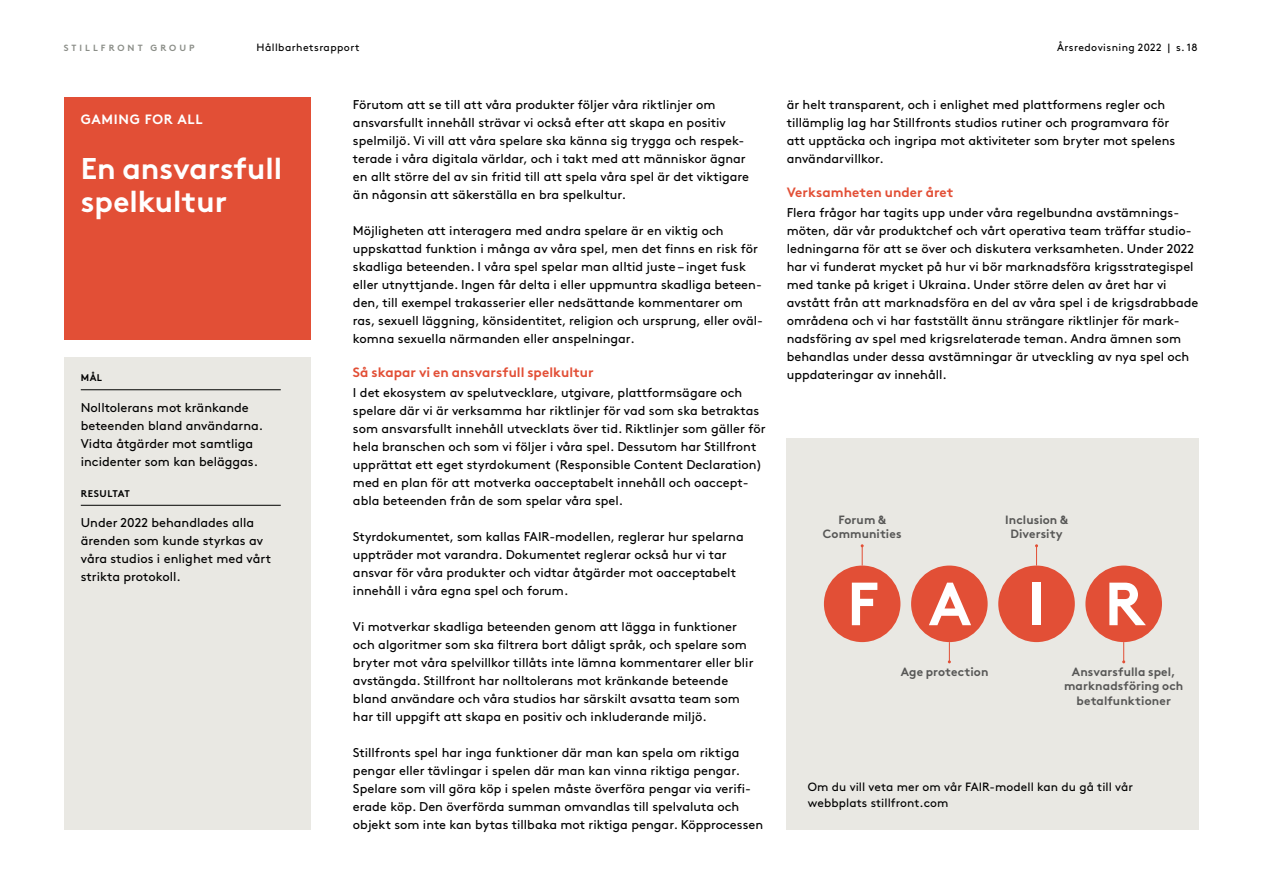
<style>
.page{position:relative;width:1263px;height:893px;background:#fff}
.page>*{position:absolute;margin:0;border:0;box-sizing:border-box;transform-origin:0 0}
.t1{font:700 30px/33px "Brown Std";color:#fff}
.t2{font:700 13.5px "Brown Std";color:#e24f36}
.t3{font:700 13.5px "Brown Std";letter-spacing:.05em;color:#fff}
.t4{font:12.75px/18px "Brown Std";color:#000}
.t5{font:700 12px/14.2px "Brown Std";letter-spacing:.01em;color:#575756;text-align:center}
.t6{font:12px/16.5px "Brown Std";letter-spacing:.005em;color:#000}
.t7{font:10.5px "Brown Std";letter-spacing:.04em;color:#000}
.t8{font:700 9.75px "Brown Std";letter-spacing:.05em;color:#000}
.t9{font:700 9px "Brown Std";letter-spacing:.34em;color:#8b8e88}
</style>
<div class="page">
<div style="left:787px;top:438px;width:412px;height:391px;background:#e9e8e3"></div>
<div style="left:64px;top:98px;width:246px;height:242px;background:#e24f36"></div>
<div style="left:64px;top:357px;width:247px;height:472px;background:#e9e8e3"></div>
<hr style="left:81px;top:389px;width:200px;height:1px;background:#000">
<hr style="left:81px;top:505px;width:200px;height:1px;background:#000">
<div style="left:824px;top:566px;width:76px;height:76px;background:#e24f36;border-radius:50%"></div>
<svg style="left:852px;top:583px;width:25px;height:42px"></svg>
<div style="left:911px;top:566px;width:77px;height:76px;background:#e24f36;border-radius:50%"></div>
<svg style="left:929px;top:583px;width:42px;height:42px"></svg>
<div style="left:998px;top:566px;width:77px;height:76px;background:#e24f36;border-radius:50%"></div>
<div style="left:1032px;top:583px;width:9px;height:42px;background:#fff"></div>
<div style="left:1085px;top:566px;width:77px;height:76px;background:#e24f36;border-radius:50%"></div>
<svg style="left:1109px;top:583px;width:37px;height:42px"></svg>
<svg style="left:861px;top:544px;width:3px;height:22px"></svg>
<svg style="left:1035px;top:544px;width:3px;height:22px"></svg>
<svg style="left:948px;top:642px;width:3px;height:21px"></svg>
<svg style="left:1122px;top:642px;width:3px;height:21px"></svg>
<p class="t9" style="left:64px;top:42px;width:132px">STILLFRONT GROUP</p>
<p class="t7" style="left:257px;top:41px;width:105px">Hållbarhetsrapport</p>
<p class="t7" style="left:1057px;top:41px;width:142px">Årsredovisning 2022 | s. 18</p>
<p class="t4" style="left:353px;top:96px;width:398px">Förutom att se till att våra produkter följer våra riktlinjer om ansvarsfullt innehåll strävar vi också efter att skapa en positiv spelmiljö. Vi vill att våra spelare ska känna sig trygga och respek&shy;terade i våra digitala världar, och i takt med att människor ägnar en allt större del av sin fritid till att spela våra spel är det viktigare än någonsin att säkerställa en bra spelkultur.</p>
<p class="t4" style="left:353px;top:222px;width:412px">Möjligheten att interagera med andra spelare är en viktig och uppskattad funktion i många av våra spel, men det finns en risk för skadliga beteenden. I våra spel spelar man alltid juste – inget fusk eller utnyttjande. Ingen får delta i eller uppmuntra skadliga beteen&shy;den, till exempel trakasserier eller nedsättande kommentarer om ras, sexuell läggning, könsidentitet, religion och ursprung, eller oväl&shy;komna sexuella närmanden eller anspelningar.</p>
<p class="t2" style="left:353px;top:364px;width:242px">Så skapar vi en ansvarsfull spelkultur</p>
<p class="t4" style="left:353px;top:384px;width:414px">I det ekosystem av spelutvecklare, utgivare, plattformsägare och spelare där vi är verksamma har riktlinjer för vad som ska betraktas som ansvarsfullt innehåll utvecklats över tid. Riktlinjer som gäller för hela branschen och som vi följer i våra spel. Dessutom har Stillfront upprättat ett eget styrdokument (Responsible Content Declaration) med en plan för att motverka oacceptabelt innehåll och oaccept&shy;abla beteenden från de som spelar våra spel.</p>
<p class="t4" style="left:353px;top:528px;width:392px">Styrdokumentet, som kallas FAIR-modellen, reglerar hur spelarna uppträder mot varandra. Dokumentet reglerar också hur vi tar ansvar för våra produkter och vidtar åtgärder mot oacceptabelt innehåll i våra egna spel och forum.</p>
<p class="t4" style="left:353px;top:618px;width:402px">Vi motverkar skadliga beteenden genom att lägga in funktioner och algoritmer som ska filtrera bort dåligt språk, och spelare som bryter mot våra spelvillkor tillåts inte lämna kommentarer eller blir avstängda. Stillfront har nolltolerans mot kränkande beteende bland användare och våra studios har särskilt avsatta team som har till uppgift att skapa en positiv och inkluderande miljö.</p>
<p class="t4" style="left:353px;top:744px;width:412px">Stillfronts spel har inga funktioner där man kan spela om riktiga pengar eller tävlingar i spelen där man kan vinna riktiga pengar.<br>Spelare som vill göra köp i spelen måste överföra pengar via verifi&shy;erade köp. Den överförda summan omvandlas till spelvaluta och objekt som inte kan bytas tillbaka mot riktiga pengar. Köpprocessen</p>
<p class="t4" style="left:787px;top:96px;width:390px">är helt transparent, och i enlighet med plattformens regler och tillämplig lag har Stillfronts studios rutiner och programvara för att upptäcka och ingripa mot aktiviteter som bryter mot spelens användarvillkor.</p>
<p class="t2" style="left:787px;top:184px;width:168px">Verksamheten under året</p>
<p class="t4" style="left:787px;top:204px;width:413px">Flera frågor har tagits upp under våra regelbundna avstämnings&shy;möten, där vår produktchef och vårt operativa team träffar studio&shy;ledningarna för att se över och diskutera verksamheten. Under 2022 har vi funderat mycket på hur vi bör marknadsföra krigsstrategispel med tanke på kriget i Ukraina. Under större delen av året har vi avstått från att marknadsföra en del av våra spel i de krigsdrabbade områdena och vi har fastställt ännu strängare riktlinjer för mark&shy;nadsföring av spel med krigsrelaterade teman. Andra ämnen som behandlas under dessa avstämningar är utveckling av nya spel och uppdateringar av innehåll.</p>
<p class="t3" style="left:81px;top:111px;width:123px">GAMING FOR ALL</p>
<h1 class="t1" style="left:81px;top:151px;width:203px">En ansvarsfull spelkultur</h1>
<p class="t8" style="left:81px;top:372px;width:23px">MÅL</p>
<p class="t4" style="left:81px;top:398px;width:184px">Nolltolerans mot kränkande beteenden bland användarna.<br>Vidta åtgärder mot samtliga incidenter som kan beläggas.</p>
<p class="t8" style="left:81px;top:487px;width:51px">RESULTAT</p>
<p class="t4" style="left:81px;top:514px;width:192px">Under 2022 behandlades alla ärenden som kunde styrkas av våra studios i enlighet med vårt strikta protokoll.</p>
<p class="t5" style="left:823px;top:512px;width:80px">Forum &amp;<br>Communities</p>
<p class="t5" style="left:1005px;top:512px;width:64px">Inclusion &amp;<br>Diversity</p>
<p class="t5" style="left:901px;top:665px;width:89px">Age protection</p>
<p class="t5" style="left:1064px;top:665px;width:121px">Ansvarsfulla spel, marknadsföring och betalfunktioner</p>
<p class="t6" style="left:808px;top:778px;width:327px">Om du vill veta mer om vår FAIR-modell kan du gå till vår webbplats stillfront.com</p>
</div>
